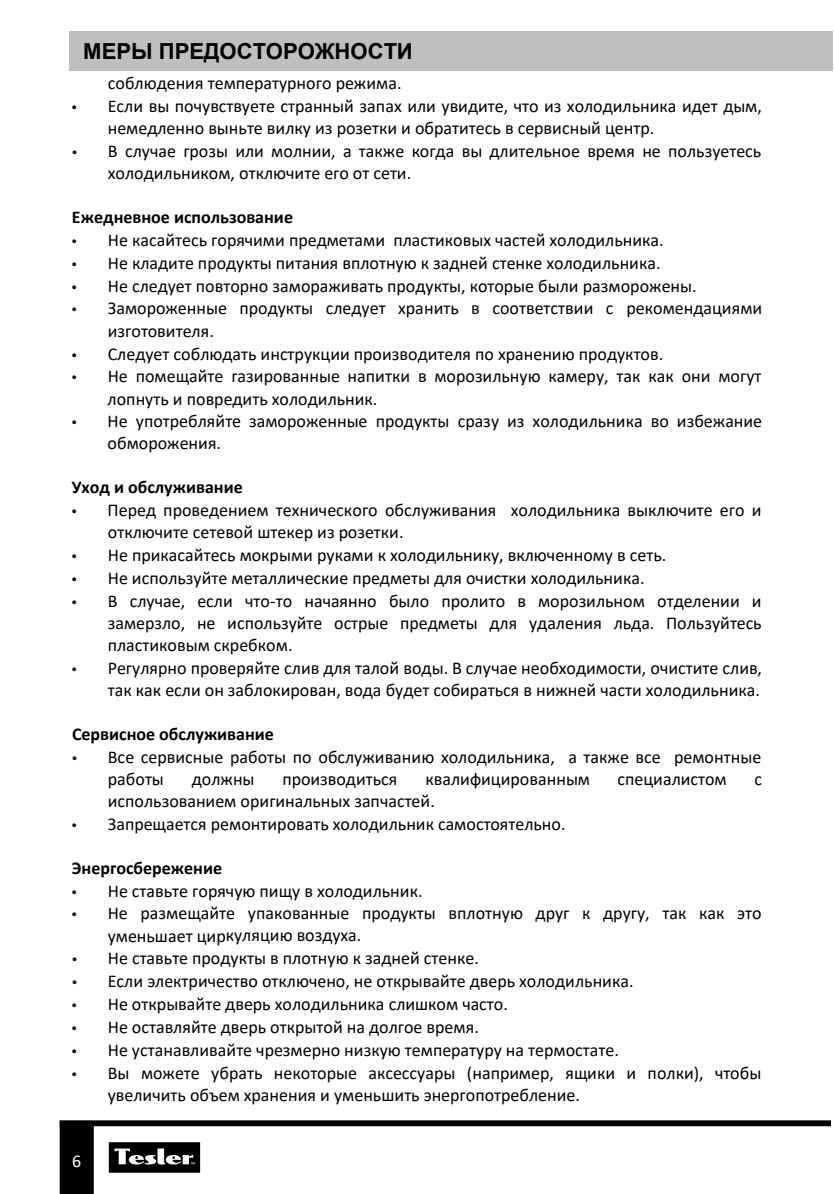
<style>
.page{position:relative;width:834px;height:1194px;background:#fff}
.page>*{position:absolute;margin:0;border:0;box-sizing:border-box;transform-origin:0 0}
.t1{font:700 22px "Arial";letter-spacing:-.005em;color:#000}
.t2{font:18px/22px "Calibri";color:#000}
.t3{font:700 18px "Calibri";color:#000}
.t4{font:18px "Calibri";color:#fff}
.s1{font-family:"Myriad Pro"}
</style>
<div class="page">
<div style="left:60px;top:1120px;width:771px;height:6px;background:#000"></div>
<svg style="left:60px;top:1126px;width:140px;height:68px"></svg>
<div style="left:69px;top:31px;width:763px;height:40px;background:#bfbfbf"></div>
<p class="t1" style="left:83px;top:35px;width:331px">МЕРЫ ПРЕДОСТОРОЖНОСТИ</p>
<p class="t2" style="left:108px;top:72px;width:295px">соблюдения температурного режима.</p>
<p class="t2" style="left:108px;top:95px;width:656px;text-indent:-36px"><span class="s1">•</span> Если вы почувствуете странный запах или увидите, что из холодильника идет дым, немедленно выньте вилку из розетки и обратитесь в сервисный центр.</p>
<p class="t2" style="left:108px;top:140px;width:655px;text-indent:-36px"><span class="s1">•</span> В случае грозы или молнии, а также когда вы длительное время не пользуетесь холодильником, отключите его от сети.</p>
<p class="t3" style="left:72px;top:204px;width:223px">Ежедневное использование</p>
<p class="t2" style="left:72px;top:228px;width:593px"><span class="s1">•</span> Не касайтесь горячими предметами пластиковых частей холодильника.</p>
<p class="t2" style="left:72px;top:251px;width:590px"><span class="s1">•</span> Не кладите продукты питания вплотную к задней стенке холодильника.</p>
<p class="t2" style="left:72px;top:274px;width:626px"><span class="s1">•</span> Не следует повторно замораживать продукты, которые были разморожены.</p>
<p class="t2" style="left:108px;top:297px;width:656px;text-indent:-36px"><span class="s1">•</span> Замороженные продукты следует хранить в соответствии с рекомендациями изготовителя.</p>
<p class="t2" style="left:72px;top:342px;width:593px"><span class="s1">•</span> Следует соблюдать инструкции производителя по хранению продуктов.</p>
<p class="t2" style="left:108px;top:365px;width:655px;text-indent:-36px"><span class="s1">•</span> Не помещайте газированные напитки в морозильную камеру, так как они могут лопнуть и повредить холодильник.</p>
<p class="t2" style="left:108px;top:410px;width:656px;text-indent:-36px"><span class="s1">•</span> Не употребляйте замороженные продукты сразу из холодильника во избежание обморожения.</p>
<p class="t3" style="left:72px;top:475px;width:173px">Уход и обслуживание</p>
<p class="t2" style="left:108px;top:499px;width:655px;text-indent:-36px"><span class="s1">•</span> Перед проведением технического обслуживания холодильника выключите его и отключите сетевой штекер из розетки.</p>
<p class="t2" style="left:72px;top:544px;width:596px"><span class="s1">•</span> Не прикасайтесь мокрыми руками к холодильнику, включенному в сеть.</p>
<p class="t2" style="left:72px;top:567px;width:574px"><span class="s1">•</span> Не используйте металлические предметы для очистки холодильника.</p>
<p class="t2" style="left:108px;top:590px;width:656px;text-align:justify;text-indent:-36px"><span class="s1">•</span> В случае, если что-то начаянно было пролито в морозильном отделении и замерзло, не используйте острые предметы для удаления льда. Пользуйтесь пластиковым скребком.</p>
<p class="t2" style="left:72px;top:656px;width:692px;text-align:right"><span class="s1">•</span> Регулярно проверяйте слив для талой воды. В случае необходимости, очистите слив, так как если он заблокирован, вода будет собираться в нижней части холодильника.</p>
<p class="t3" style="left:72px;top:721px;width:203px">Сервисное обслуживание</p>
<p class="t2" style="left:108px;top:745px;width:655px;text-indent:-36px"><span class="s1">•</span> Все сервисные работы по обслуживанию холодильника, а также все ремонтные работы</p>
<p class="t2" style="left:192px;top:767px;width:64px">должны</p>
<p class="t2" style="left:282px;top:767px;width:117px">производиться</p>
<p class="t2" style="left:426px;top:767px;width:166px">квалифицированным</p>
<p class="t2" style="left:618px;top:767px;width:111px">специалистом</p>
<p class="t2" style="left:754px;top:767px;width:9px">с</p>
<p class="t2" style="left:108px;top:789px;width:329px">использованием оригинальных запчастей.</p>
<p class="t2" style="left:72px;top:812px;width:495px"><span class="s1">•</span> Запрещается ремонтировать холодильник самостоятельно.</p>
<p class="t3" style="left:72px;top:855px;width:152px">Энергосбережение</p>
<p class="t2" style="left:72px;top:879px;width:352px"><span class="s1">•</span> Не ставьте горячую пищу в холодильник.</p>
<p class="t2" style="left:108px;top:902px;width:655px;text-indent:-36px"><span class="s1">•</span> Не размещайте упакованные продукты вплотную друг к другу, так как это уменьшает циркуляцию воздуха.</p>
<p class="t2" style="left:72px;top:947px;width:408px"><span class="s1">•</span> Не ставьте продукты в плотную к задней стенке.</p>
<p class="t2" style="left:72px;top:970px;width:563px"><span class="s1">•</span> Если электричество отключено, не открывайте дверь холодильника.</p>
<p class="t2" style="left:72px;top:993px;width:438px"><span class="s1">•</span> Не открывайте дверь холодильника слишком часто.</p>
<p class="t2" style="left:72px;top:1016px;width:408px"><span class="s1">•</span> Не оставляйте дверь открытой на долгое время.</p>
<p class="t2" style="left:72px;top:1039px;width:548px"><span class="s1">•</span> Не устанавливайте чрезмерно низкую температуру на термостате.</p>
<p class="t2" style="left:108px;top:1062px;width:655px;text-indent:-36px"><span class="s1">•</span> Вы можете убрать некоторые аксессуары (например, ящики и полки), чтобы увеличить объем хранения и уменьшить энергопотребление.</p>
<p class="t4" style="left:72px;top:1148px;width:11px">6</p>
</div>
